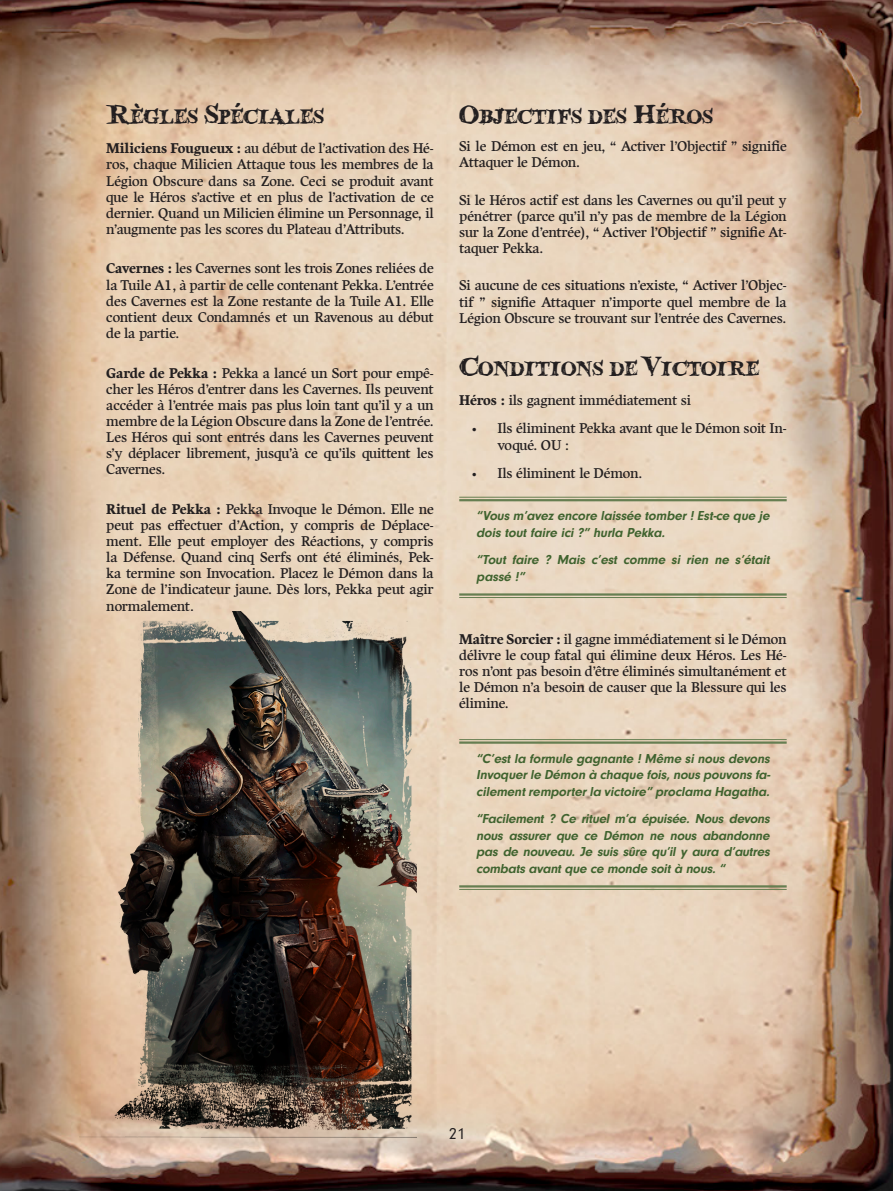
<style>
.page{position:relative;width:893px;height:1191px;background:#fff}
.page>*{position:absolute;margin:0;border:0;box-sizing:border-box;transform-origin:0 0}
.Sub_Section_No_TOC{font:30px "Blood Crow";letter-spacing:-.02em;color:#231f20}
.t1{font:16.5px "Neuzeit Gro";color:#231f20}
.Body_after_header{font:14.25px/16.2px "Harfang";letter-spacing:-.015em;color:#231f20;text-align:justify}
.Story_Encounter_bott{font:italic 700 13.5px/16.5px "Neuzeit Gro";color:#40632f}
.Story_Encounter_top{font:italic 700 13.5px/16.5px "Neuzeit Gro";color:#40632f}
.s1{font-weight:800}
</style>
<div class="page">
<img style="left:0;top:0;width:893px;height:1191px">
<hr style="left:459px;top:497px;width:328px;height:1px;background:#667e51">
<hr style="left:459px;top:499px;width:328px;height:2px;background:#667e51">
<hr style="left:459px;top:593px;width:328px;height:2px;background:#667e51">
<hr style="left:459px;top:597px;width:328px;height:1px;background:#667e51">
<hr style="left:459px;top:739px;width:328px;height:1px;background:#667e51">
<hr style="left:459px;top:741px;width:328px;height:2px;background:#667e51">
<hr style="left:459px;top:885px;width:328px;height:2px;background:#667e51">
<hr style="left:459px;top:889px;width:328px;height:1px;background:#667e51">
<img style="left:80px;top:612px;width:337px;height:525px">
<p class="Sub_Section_No_TOC" style="left:106px;top:96px;width:219px">Règles Spéciales</p>
<p class="Body_after_header" style="left:106px;top:140px;width:329px"><span class="s1">Miliciens Fougueux :</span> au début de l’activation des Hé&shy;ros, chaque Milicien Attaque tous les membres de la Légion Obscure dans sa Zone. Ceci se produit avant que le Héros s’active et en plus de l’activation de ce dernier. Quand un Milicien élimine un Personnage, il n’augmente pas les scores du Plateau d’Attributs.</p>
<p class="Body_after_header" style="left:106px;top:260px;width:329px"><span class="s1">Cavernes :</span> les Cavernes sont les trois Zones reliées de la Tuile A1, à partir de celle contenant Pekka. L’entrée des Cavernes est la Zone restante de la Tuile A1. Elle contient deux Condamnés et un Ravenous au début de la partie.</p>
<p class="Body_after_header" style="left:106px;top:364px;width:329px"><span class="s1">Garde de Pekka :</span> Pekka a lancé un Sort pour empê&shy;cher les Héros d’entrer dans les Cavernes. Ils peuvent accéder à l’entrée mais pas plus loin tant qu’il y a un membre de la Légion Obscure dans la Zone de l’entrée.<br>Les Héros qui sont entrés dans les Cavernes peuvent s’y déplacer librement, jusqu’à ce qu’ils quittent les Cavernes.</p>
<p class="Body_after_header" style="left:106px;top:501px;width:329px"><span class="s1">Rituel de Pekka :</span> Pekka Invoque le Démon. Elle ne peut pas effectuer d’Action, y compris de Déplace&shy;ment. Elle peut employer des Réactions, y compris la Défense. Quand cinq Serfs ont été éliminés, Pek&shy;ka termine son Invocation. Placez le Démon dans la Zone de l’indicateur jaune. Dès lors, Pekka peut agir normalement.</p>
<p class="Sub_Section_No_TOC" style="left:459px;top:96px;width:255px">Objectifs des Héros</p>
<p class="Body_after_header" style="left:459px;top:138px;width:329px">Si le Démon est en jeu, “ Activer l’Objectif ” signifie<br>Attaquer le Démon.</p>
<p class="Body_after_header" style="left:459px;top:192px;width:329px">Si le Héros actif est dans les Cavernes ou qu’il peut y pénétrer (parce qu’il n’y pas de membre de la Légion sur la Zone d’entrée), “ Activer l’Objectif ” signifie At&shy;taquer Pekka.</p>
<p class="Body_after_header" style="left:459px;top:277px;width:329px">Si aucune de ces situations n’existe, “ Activer l’Objec&shy;tif ” signifie Attaquer n’importe quel membre de la Légion Obscure se trouvant sur l’entrée des Cavernes.</p>
<p class="Sub_Section_No_TOC" style="left:459px;top:347px;width:302px">Conditions de Victoire</p>
<p class="Body_after_header" style="left:459px;top:391px;width:233px"><span class="s1">Héros :</span> ils gagnent immédiatement si</p>
<p class="Body_after_header" style="left:497px;top:420px;width:291px;text-indent:-26px">• Ils éliminent Pekka avant que le Démon soit In&shy;voqué. OU :</p>
<p class="Body_after_header" style="left:472px;top:465px;width:172px">• Ils éliminent le Démon.</p>
<p class="Story_Encounter_top" style="left:476px;top:508px;width:298px">“Vous m’avez encore laissée tomber ! Est-ce que je dois tout faire ici ?” hurla Pekka.</p>
<p class="Story_Encounter_bott" style="left:476px;top:551px;width:298px">“Tout faire ? Mais c’est comme si rien ne s’était passé !”</p>
<p class="Body_after_header" style="left:459px;top:630px;width:329px"><span class="s1">Maître Sorcier :</span> il gagne immédiatement si le Démon délivre le coup fatal qui élimine deux Héros. Les Hé&shy;ros n’ont pas besoin d’être éliminés simultanément et le Démon n’a besoin de causer que la Blessure qui les élimine.</p>
<p class="Story_Encounter_top" style="left:476px;top:750px;width:298px;text-align:justify">“C’est la formule gagnante ! Même si nous devons Invoquerle Démon à chaque fois,nous pouvons fa&shy;cilementremporterla victoire” proclama Hagatha.</p>
<p class="Story_Encounter_bott" style="left:476px;top:810px;width:298px;text-align:justify">“Facilement ? Ce rituel m’a épuisée. Nous devons nous assurer que ce Démon ne nous abandonne pas de nouveau. Je suis sûre qu’il y aura d’autres combatsavantque ce monde soità nous.“</p>
<p class="t1" style="left:449px;top:1124px;width:18px">21</p>
</div>
